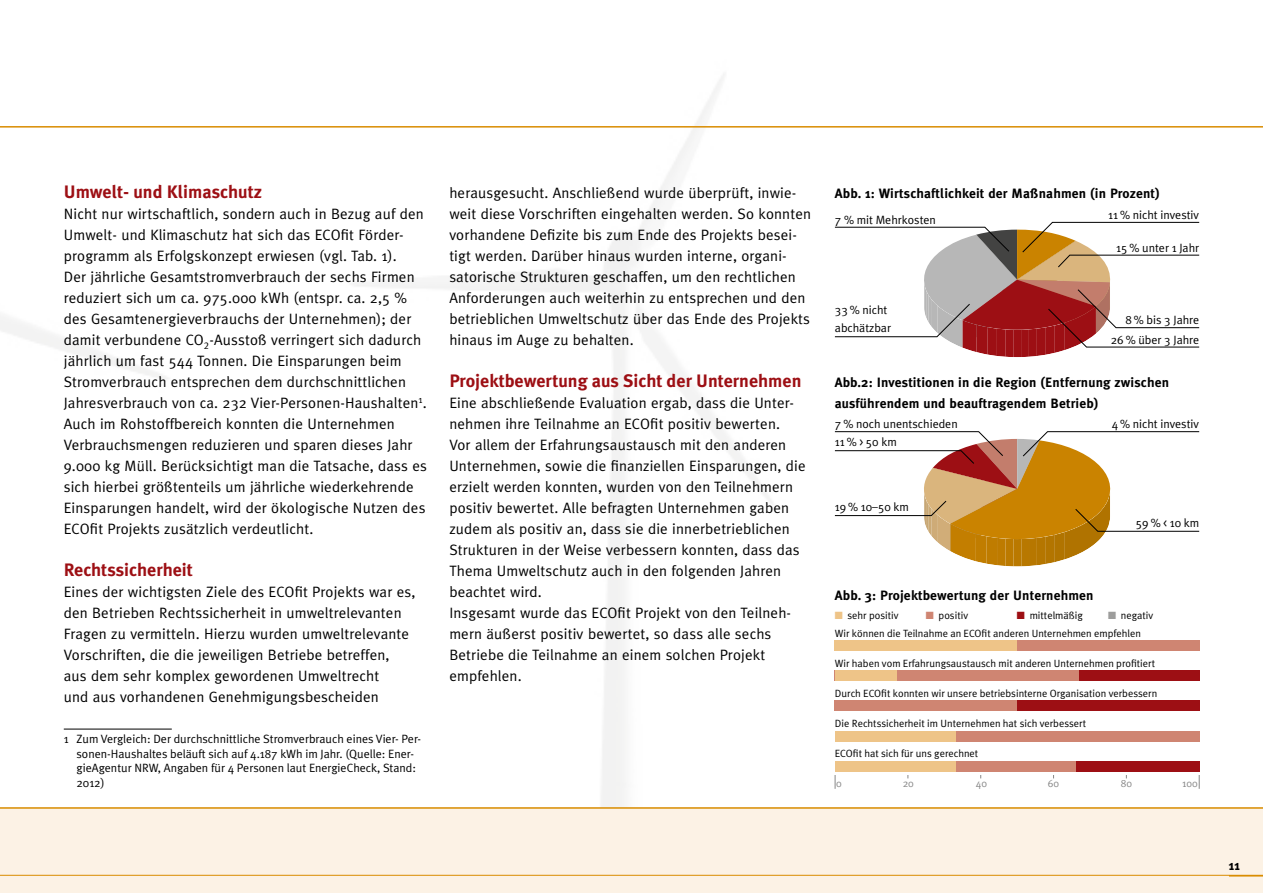
<style>
.page{position:relative;width:1263px;height:893px;background:#fff}
.page>*{position:absolute;margin:0;border:0;box-sizing:border-box;transform-origin:0 0}
.t1{font:700 18px "Meta Plus";color:#9d0f14}
.t2{font:15px/21px "Meta Plus Normal";letter-spacing:.01em;color:#000}
.t3{font:700 13.5px/21px "Meta Plus";letter-spacing:.01em;color:#000}
.t4{font:12px/14.4px "Meta Plus Normal";color:#000}
.t5{font:10.5px "Meta Plus Normal";color:#000}
.t6{font:10.5px "Meta Plus Normal";color:#878787}
.s1{font-family:"Meta Plus Normal Caps"}
.s2{color:#eec488}
.s3{color:#cf8572}
.s4{color:#9d0f14}
.s5{color:#9d9d9c}
</style>
<div class="page">
<hr style="left:64px;top:729px;width:108px;height:1px;background:#000">
<div style="left:835px;top:640px;width:364px;height:11px;background:#cf8572"></div>
<div style="left:835px;top:640px;width:182px;height:11px;background:#eec488"></div>
<div style="left:835px;top:701px;width:364px;height:10px;background:#9d0f14"></div>
<div style="left:835px;top:701px;width:182px;height:10px;background:#cf8572"></div>
<div style="left:835px;top:731px;width:364px;height:11px;background:#cf8572"></div>
<div style="left:835px;top:731px;width:120px;height:11px;background:#eec488"></div>
<div style="left:835px;top:761px;width:364px;height:11px;background:#9d0f14"></div>
<div style="left:835px;top:761px;width:240px;height:11px;background:#cf8572"></div>
<div style="left:835px;top:761px;width:120px;height:11px;background:#eec488"></div>
<div style="left:835px;top:670px;width:364px;height:11px;background:#9d0f14"></div>
<div style="left:835px;top:670px;width:244px;height:11px;background:#cf8572"></div>
<div style="left:835px;top:670px;width:62px;height:11px;background:#eec488"></div>
<svg style="left:835px;top:775px;width:1px;height:14px"></svg>
<svg style="left:1199px;top:775px;width:1px;height:14px"></svg>
<svg style="left:834px;top:431px;width:365px;height:135px"></svg>
<svg style="left:834px;top:222px;width:365px;height:135px"></svg>
<svg style="left:0;top:71px;width:1263px;height:57px"></svg>
<div style="left:0;top:807px;width:1263px;height:86px;background:#fcf2e5"></div>
<hr style="left:0;top:875px;width:1263px;height:1px;background:#d98c00">
<p class="t1" style="left:64px;top:181px;width:200px">Umwelt- und Klimaschutz</p>
<p class="t2" style="left:64px;top:203px;width:365px">Nicht nur wirtschaftlich, sondern auch in Bezug auf den Umwelt- und Klimaschutz hat sich das ECOfit Förder&shy;programm als Erfolgskonzept erwiesen (vgl. Tab. 1).<br>Der jährliche Gesamtstromverbrauch der sechs Firmen reduziert sich um ca. 975.000 kWh (entspr. ca. 2,5 % des Gesamtenergieverbrauchs der Unternehmen); der damit verbundene CO<sub>2</sub>-Ausstoß verringert sich dadurch jährlich um fast 544 Tonnen. Die Einsparungen beim Stromverbrauch entsprechen dem durchschnittlichen Jahresverbrauch von ca. 232 Vier-Personen-Haushalten<sup>1</sup>.<br>Auch im Rohstoffbereich konnten die Unternehmen Verbrauchsmengen reduzieren und sparen dieses Jahr 9.000 kg Müll. Berücksichtigt man die Tatsache, dass es sich hierbei größtenteils um jährliche wiederkehrende Einsparungen handelt, wird der ökologische Nutzen des ECOfit Projekts zusätzlich verdeutlicht.</p>
<p class="t1" style="left:64px;top:559px;width:131px">Rechtssicherheit</p>
<p class="t2" style="left:64px;top:581px;width:353px">Eines der wichtigsten Ziele des ECOfit Projekts war es, den Betrieben Rechtssicherheit in umweltrelevanten Fragen zu vermitteln. Hierzu wurden umweltrelevante Vorschriften, die die jeweiligen Betriebe betreffen, aus dem sehr komplex gewordenen Umweltrecht<br>und aus vorhandenen Genehmigungsbescheiden</p>
<p class="t4" style="left:77px;top:732px;width:346px;text-indent:-13px">1 Zum Vergleich: Der durchschnittliche Stromverbrauch eines Vier- Per&shy;sonen-Haushaltes beläuft sich auf 4.187 kWh im Jahr. (Quelle: Ener&shy;gieAgentur NRW, Angaben für 4 Personen laut EnergieCheck, Stand:<br>2012)</p>
<p class="t2" style="left:449px;top:182px;width:363px">herausgesucht. Anschließend wurde überprüft, inwie&shy;weit diese Vorschriften eingehalten werden. So konnten vorhandene Defizite bis zum Ende des Projekts besei&shy;tigt werden. Darüber hinaus wurden interne, organi&shy;satorische Strukturen geschaffen, um den rechtlichen Anforderungen auch weiterhin zu entsprechen und den betrieblichen Umweltschutz über das Ende des Projekts hinaus im Auge zu behalten.</p>
<p class="t1" style="left:449px;top:370px;width:354px">Projektbewertung aus Sicht der Unternehmen</p>
<p class="t2" style="left:449px;top:392px;width:358px">Eine abschließende Evaluation ergab, dass die Unter&shy;nehmen ihre Teilnahme an ECOfit positiv bewerten.<br>Vor allem der Erfahrungsaustausch mit den anderen Unternehmen, sowie die finanziellen Einsparungen, die erzielt werden konnten, wurden von den Teilnehmern positiv bewertet. Alle befragten Unternehmen gaben zudem als positiv an, dass sie die innerbetrieblichen Strukturen in der Weise verbessern konnten, dass das Thema Umweltschutz auch in den folgenden Jahren beachtet wird.<br>Insgesamt wurde das ECOfit Projekt von den Teilneh&shy;mern äußerst positiv bewertet, so dass alle sechs Betriebe die Teilnahme an einem solchen Projekt empfehlen.</p>
<p class="t3" style="left:835px;top:183px;width:326px">Abb. 1: Wirtschaftlichkeit der Maßnahmen (in Prozent)</p>
<p class="t4" style="left:835px;top:212px;width:103px">7 % mit Mehrkosten</p>
<p class="t4" style="left:835px;top:301px;width:58px;line-height:18px">33 % nicht abchätzbar</p>
<p class="t4" style="left:1108px;top:208px;width:92px">11 % nicht investiv</p>
<p class="t4" style="left:1116px;top:241px;width:85px">15 % unter 1 Jahr</p>
<p class="t4" style="left:1125px;top:313px;width:75px">8 % bis 3 Jahre</p>
<p class="t4" style="left:1111px;top:332px;width:90px">26 % über 3 Jahre</p>
<p class="t3" style="left:835px;top:372px;width:336px">Abb.2: Investitionen in die Region (Entfernung zwischen ausführendem und beauftragendem Betrieb)</p>
<p class="t4" style="left:835px;top:415px;width:124px;line-height:18px">7 % noch unentschieden<br>11 % <span class="s1">&gt;</span> 50 km</p>
<p class="t4" style="left:1112px;top:417px;width:89px">4 % nicht investiv</p>
<p class="t4" style="left:835px;top:499px;width:76px">19 % 10–50 km</p>
<p class="t3" style="left:835px;top:585px;width:260px">Abb. 3: Projektbewertung der Unternehmen</p>
<p class="t4" style="left:1136px;top:516px;width:65px">59 % <span class="s1">&lt;</span> 10 km</p>
<p class="t5" style="left:835px;top:609px;width:66px"><span class="s2">■</span> sehr positiv</p>
<p class="t5" style="left:926px;top:609px;width:44px"><span class="s3">■</span> positiv</p>
<p class="t5" style="left:1017px;top:609px;width:67px"><span class="s4">■</span> mittelmäßig</p>
<p class="t5" style="left:1108px;top:609px;width:47px"><span class="s5">■</span> negativ</p>
<p class="t5" style="left:835px;top:627px;width:308px">Wir können die Teilnahme an ECOfit anderen Unternehmen empfehlen</p>
<p class="t5" style="left:835px;top:657px;width:322px">Wir haben vom Erfahrungsaustausch mit anderen Unternehmen profitiert</p>
<p class="t5" style="left:835px;top:687px;width:324px">Durch ECOfit konnten wir unsere betriebsinterne Organisation verbessern</p>
<p class="t5" style="left:835px;top:717px;width:253px">Die Rechtssicherheit im Unternehmen hat sich verbessert</p>
<p class="t5" style="left:835px;top:747px;width:145px">ECOfit hat sich für uns gerechnet</p>
<p class="t6" style="left:836px;top:777px;width:7px">0</p>
<p class="t6" style="left:903px;top:777px;width:13px">20</p>
<p class="t6" style="left:976px;top:777px;width:13px">40</p>
<p class="t6" style="left:1048px;top:777px;width:13px">60</p>
<p class="t6" style="left:1121px;top:777px;width:13px">80</p>
<p class="t6" style="left:1182px;top:777px;width:17px">100</p>
<p class="t3" style="left:1229px;top:854px;width:13px">11</p>
</div>
